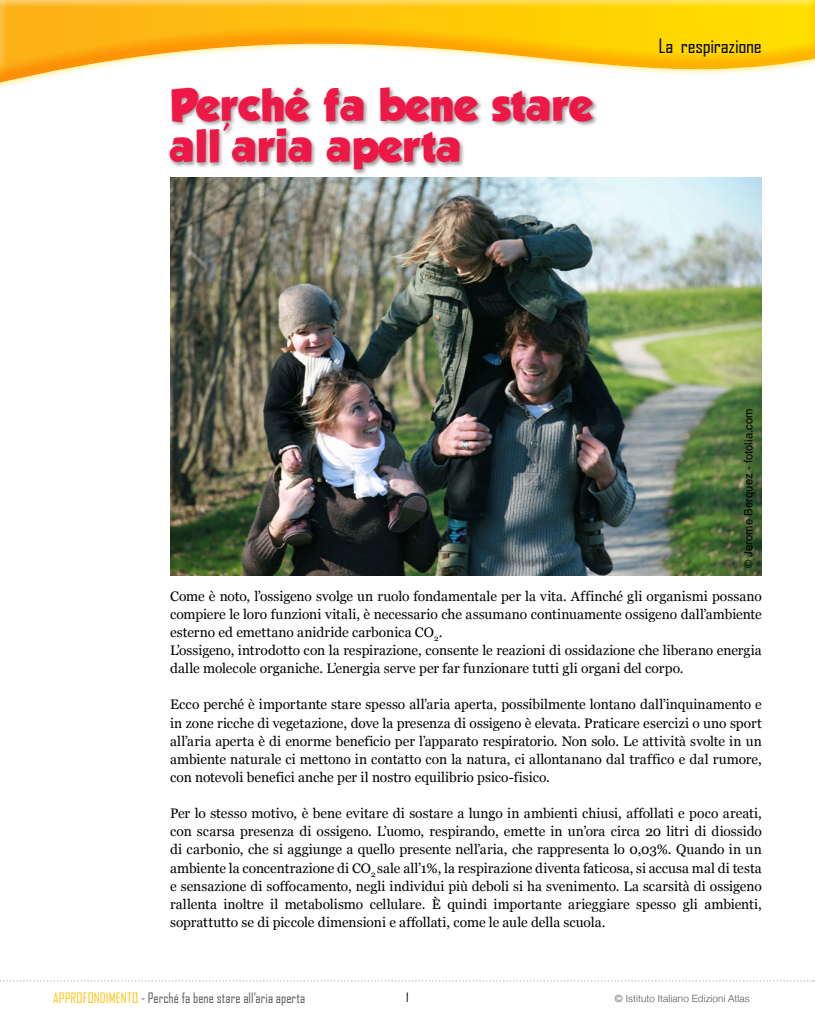
<style>
.page{position:relative;width:815px;height:1028px;background:#fff}
.page>*{position:absolute;margin:0;border:0;box-sizing:border-box;transform-origin:0 0}
.t1{font:40.62px "GROBOLD";letter-spacing:.02em;color:#ed1846}
.KOZUCA_Mincho_Pro_R{font:19.12px "Agency FB";letter-spacing:-.015em;color:#000;scale:1.11 1}
.Default{font:13.75px/18.1px "Georgia";color:#000;text-align:justify}
.Normale{font:13.75px "Agency FB";letter-spacing:.005em;color:#58595b}
.t2{font:12.5px "Agency FB";color:#000}
.Normale-2{font:11.25px "Helvetica";letter-spacing:.01em;color:#000}
.t3{font:300 10px "Helvetica Neue";letter-spacing:.015em;color:#58595b}
.s1{color:#ffc20e}
</style>
<div class="page">
<div style="left:0;top:0;width:815px;height:87px;background:#ffc20e;opacity:.75"></div>
<svg style="left:0;top:980px;width:814px;height:1px"></svg>
<div style="left:168px;top:86px;width:431px;height:90px;background:#000;opacity:.4"></div>
<img style="left:170px;top:178px;width:592px;height:397px">
<p class="t1" style="left:170px;top:81px;width:425px">Perché fa bene stare</p>
<p class="t1" style="left:170px;top:122px;width:293px">all'aria aperta</p>
<p class="KOZUCA_Mincho_Pro_R" style="left:658px;top:34px;width:95px">La respirazione</p>
<p class="Normale-2" style="left:740px;top:568px;width:161px;rotate:-90deg">© Jerome Berquez - fotolia.com</p>
<p class="Default" style="left:170px;top:587px;width:593px">Come è noto, l’ossigeno svolge un ruolo fondamentale per la vita. Affinché gli organismi possano compiere le loro funzioni vitali, è necessario che assumano continuamente ossigeno dall’ambiente esterno ed emettano anidride carbonica CO<sub>2</sub>.</p>
<p class="Default" style="left:170px;top:641px;width:593px">L’ossigeno, introdotto con la respirazione, consente le reazioni di ossidazione che liberano energia dalle molecole organiche. L’energia serve per far funzionare tutti gli organi del corpo.</p>
<p class="Default" style="left:170px;top:696px;width:593px">Ecco perché è importante stare spesso all’aria aperta, possibilmente lontano dall’inquinamento e in zone ricche di vegetazione, dove la presenza di ossigeno è elevata. Praticare esercizi o uno sport all’aria aperta è di enorme beneficio per l’apparato respiratorio. Non solo. Le attività svolte in un ambiente naturale ci mettono in contatto con la natura, ci allontanano dal traffico e dal rumore, con notevoli benefici anche per il nostro equilibrio psico-fisico.</p>
<p class="Default" style="left:170px;top:804px;width:593px">Per lo stesso motivo, è bene evitare di sostare a lungo in ambienti chiusi, affollati e poco areati, con scarsa presenza di ossigeno. L’uomo, respirando, emette in un’ora circa 20 litri di diossido di carbonio, che si aggiunge a quello presente nell’aria, che rappresenta lo 0,03%. Quando in un ambiente la concentrazione di CO<sub>2</sub> sale all’1%, la respirazione diventa faticosa, si accusa mal di testa e sensazione di soffocamento, negli individui più deboli si ha svenimento. La scarsità di ossigeno rallenta inoltre il metabolismo cellulare. È quindi importante arieggiare spesso gli ambienti, soprattutto se di piccole dimensioni e affollati, come le aule della scuola.</p>
<p class="Normale" style="left:53px;top:989px;width:254px"><span class="s1">APPROFONDIMENTO</span> - Perché fa bene stare all’aria aperta</p>
<p class="t2" style="left:406px;top:989px;width:4px">1</p>
<p class="t3" style="left:615px;top:990px;width:136px">© Istituto Italiano Edizioni Atlas</p>
</div>
